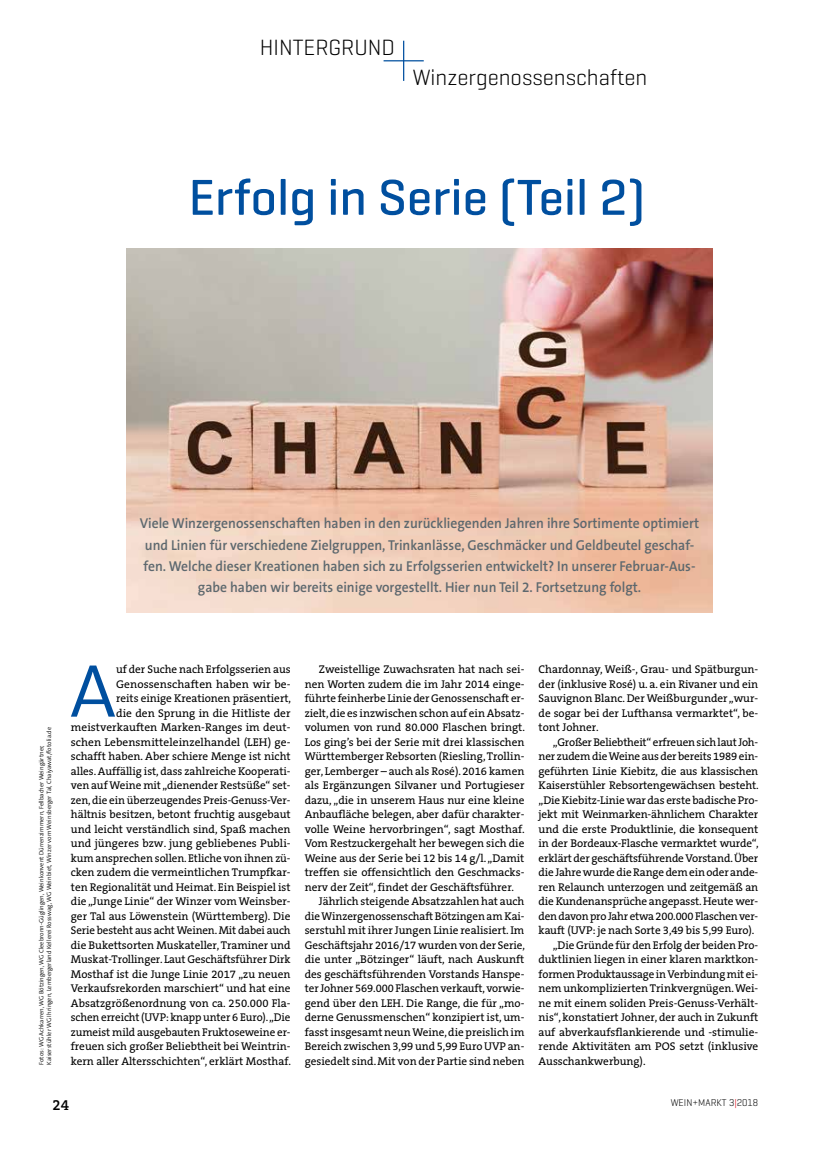
<style>
.page{position:relative;width:815px;height:1152px;background:#fff}
.page>*{position:absolute;margin:0;border:0;box-sizing:border-box;transform-origin:0 0}
.t1{font:300 75.75px "The Sans B W4";color:#004f9f}
.t2{font:500 51.25px "Geogrotesque";color:#004f9f}
.t3{font:300 22.5px "Geogrotesque";color:#000}
.t4{font:600 15px "The Serif B W6";color:#000}
.t5{font:600 14.38px/21.2px "The Sans B W6";color:#5d686e;text-align:center;scale:.95 1}
.t6{font:11.25px/14.5px "The Serif B W5 Plain";color:#000;text-align:right}
.t7{font:300 10px "Geogrotesque";color:#000}
.t8{font:300 6.25px/7.5px "The Sans B W4";color:#000}
.s1{color:#e30613}
</style>
<div class="page">
<hr style="left:403px;top:41px;width:1px;height:40px;background:#004f9f">
<hr style="left:384px;top:60px;width:40px;height:1px;background:#004f9f">
<img style="left:126px;top:249px;width:587px;height:363px">
<p class="t3" style="left:260px;top:33px;width:137px">HINTERGRUND</p>
<p class="t3" style="left:413px;top:63px;width:236px">Winzergenossenschaften</p>
<p class="t2" style="left:189px;top:165px;width:458px">Erfolg in Serie (Teil 2)</p>
<p class="t5" style="left:140px;top:513px;width:590px">Viele Winzergenossenschaften haben in den zurückliegenden Jahren ihre Sortimente optimiert und Linien für verschiedene Zielgruppen, Trinkanlässe, Geschmäcker und Geldbeutel geschaf&shy;fen. Welche dieser Kreationen haben sich zu Erfolgsserien entwickelt? In unserer Februar-Aus&shy;gabe haben wir bereits einige vorgestellt. Hier nun Teil 2. Fortsetzung folgt.</p>
<p class="t8" style="left:38px;top:1064px;width:339px;rotate:-90deg">Fotos: WG Achkarren, WG Bötzingen, WG Cleebronn-Güglingen, Weinkonvent Dürrenzimmern, Fellbacher Weingärtner,<br>Kaiserstühler WG Ihringen, Lembergerland Kellerei Rosswag, WG Weinbiet, Winzer vom Weinsberger Tal, Chaiyawat/fotolia.de</p>
<p class="t6" style="left:71px;top:662px;width:222px">uf der Suche nach Erfolgsserien aus Genossenschaften haben wir be-<br>reits einige Kreationen präsentiert,<br>die den Sprung in die Hitliste der meistverkauften Marken-Ranges im deut&shy;schen Lebensmitteleinzelhandel (LEH) ge&shy;schafft haben. Aber schiere Menge ist nicht alles. Auffällig ist, dass zahlreiche Kooperati&shy;ven auf Weine mit „dienender Restsüße“ set&shy;zen, die ein überzeugendes Preis-Genuss-Ver&shy;hältnis besitzen, betont fruchtig ausgebaut und leicht verständlich sind, Spaß machen und jüngeres bzw. jung gebliebenes Publi&shy;kum ansprechen sollen. Etliche von ihnen zü&shy;cken zudem die vermeintlichen Trumpfkar&shy;ten Regionalität und Heimat. Ein Beispiel ist die „Junge Linie“ der Winzer vom Weinsber&shy;ger Tal aus Löwenstein (Württemberg). Die Serie besteht aus acht Weinen. Mit dabei auch die Bukettsorten Muskateller, Traminer und Muskat-Trollinger. Laut Geschäftsführer Dirk Mosthaf ist die Junge Linie 2017 „zu neuen Verkaufsrekorden marschiert“ und hat eine Absatzgrößenordnung von ca. 250.000 Fla&shy;schen erreicht (UVP: knapp unter 6 Euro). „Die zumeist mild ausgebauten Fruktoseweine er&shy;freuen sich großer Beliebtheit bei Weintrin-</p>
<p class="t1" style="left:70px;top:642px;width:48px">A</p>
<p class="t6" style="left:71px;top:1053px;width:222px">kern aller Altersschichten“, erklärt Mosthaf.</p>
<p class="t6" style="left:319px;top:662px;width:207px">Zweistellige Zuwachsraten hat nach sei-</p>
<p class="t6" style="left:305px;top:676px;width:221px">nen Worten zudem die im Jahr 2014 einge-</p>
<p class="t6" style="left:305px;top:691px;width:221px">führte feinherbe Linie der Genossenschaft er-</p>
<p class="t6" style="left:305px;top:705px;width:221px">zielt, die es inzwischen schon auf ein Absatz-</p>
<p class="t6" style="left:305px;top:720px;width:222px">volumen von rund 80.000 Flaschen bringt.</p>
<p class="t6" style="left:305px;top:734px;width:221px">Los ging’s bei der Serie mit drei klassischen</p>
<p class="t6" style="left:305px;top:749px;width:221px">Württemberger Rebsorten (Riesling, Trollin-</p>
<p class="t6" style="left:305px;top:763px;width:221px">ger, Lemberger – auch als Rosé). 2016 kamen</p>
<p class="t6" style="left:305px;top:778px;width:221px">als Ergänzungen Silvaner und Portugieser</p>
<p class="t6" style="left:305px;top:792px;width:221px">dazu, „die in unserem Haus nur eine kleine</p>
<p class="t6" style="left:305px;top:807px;width:221px">Anbaufläche belegen, aber dafür charakter-</p>
<p class="t6" style="left:305px;top:821px;width:222px">volle Weine hervorbringen“, sagt Mosthaf.</p>
<p class="t6" style="left:305px;top:836px;width:221px">Vom Restzuckergehalt her bewegen sich die</p>
<p class="t6" style="left:305px;top:850px;width:221px">Weine aus der Serie bei 12 bis 14 g/l. „Damit</p>
<p class="t6" style="left:305px;top:865px;width:221px">treffen sie offensichtlich den Geschmacks-</p>
<p class="t6" style="left:305px;top:879px;width:211px">nerv der Zeit“, findet der Geschäftsführer.</p>
<p class="t6" style="left:319px;top:894px;width:207px">Jährlich steigende Absatzzahlen hat auch</p>
<p class="t6" style="left:305px;top:908px;width:221px">die Winzergenossenschaft Bötzingen am Kai-</p>
<p class="t6" style="left:305px;top:923px;width:221px">serstuhl mit ihrer Jungen Linie realisiert. Im</p>
<p class="t6" style="left:305px;top:937px;width:222px">Geschäftsjahr 2016/17 wurden von der Serie,</p>
<p class="t6" style="left:305px;top:952px;width:221px">die unter „Bötzinger“ läuft, nach Auskunft</p>
<p class="t6" style="left:305px;top:966px;width:221px">des geschäftsführenden Vorstands Hanspe-</p>
<p class="t6" style="left:305px;top:981px;width:221px">ter Johner 569.000 Flaschen verkauft, vorwie-</p>
<p class="t6" style="left:305px;top:995px;width:221px">gend über den LEH. Die Range, die für „mo-</p>
<p class="t6" style="left:305px;top:1010px;width:221px">derne Genussmenschen“ konzipiert ist, um-</p>
<p class="t6" style="left:305px;top:1024px;width:221px">fasst insgesamt neun Weine, die preislich im</p>
<p class="t6" style="left:305px;top:1039px;width:221px">Bereich zwischen 3,99 und 5,99 Euro UVP an-</p>
<p class="t6" style="left:305px;top:1053px;width:221px">gesiedelt sind. Mit von der Partie sind neben</p>
<p class="t6" style="left:539px;top:662px;width:221px">Chardonnay, Weiß-, Grau- und Spätburgun-</p>
<p class="t6" style="left:539px;top:676px;width:221px">der (inklusive Rosé) u. a. ein Rivaner und ein</p>
<p class="t6" style="left:539px;top:691px;width:221px">Sauvignon Blanc. Der Weißburgunder „wur-</p>
<p class="t6" style="left:539px;top:705px;width:221px">de sogar bei der Lufthansa vermarktet“, be-</p>
<p class="t6" style="left:539px;top:720px;width:62px">tont Johner.</p>
<p class="t6" style="left:553px;top:734px;width:207px">„Großer Beliebtheit“ erfreuen sich laut Joh-</p>
<p class="t6" style="left:539px;top:749px;width:221px">ner zudem die Weine aus der bereits 1989 ein-</p>
<p class="t6" style="left:539px;top:763px;width:221px">geführten Linie Kiebitz, die aus klassischen</p>
<p class="t6" style="left:539px;top:778px;width:222px">Kaiserstühler Rebsortengewächsen besteht.</p>
<p class="t6" style="left:539px;top:792px;width:221px">„Die Kiebitz-Linie war das erste badische Pro-</p>
<p class="t6" style="left:539px;top:807px;width:221px">jekt mit Weinmarken-ähnlichem Charakter</p>
<p class="t6" style="left:539px;top:821px;width:221px">und die erste Produktlinie, die konsequent</p>
<p class="t6" style="left:539px;top:836px;width:222px">in der Bordeaux-Flasche vermarktet wurde“,</p>
<p class="t6" style="left:539px;top:850px;width:221px">erklärt der geschäftsführende Vorstand. Über</p>
<p class="t6" style="left:539px;top:865px;width:221px">die Jahre wurde die Range dem ein oder ande-</p>
<p class="t6" style="left:539px;top:879px;width:221px">ren Relaunch unterzogen und zeitgemäß an</p>
<p class="t6" style="left:539px;top:894px;width:221px">die Kundenansprüche angepasst. Heute wer-</p>
<p class="t6" style="left:539px;top:908px;width:221px">den davon pro Jahr etwa 200.000 Flaschen ver-</p>
<p class="t6" style="left:539px;top:923px;width:217px">kauft (UVP: je nach Sorte 3,49 bis 5,99 Euro).</p>
<p class="t6" style="left:553px;top:937px;width:207px">„Die Gründe für den Erfolg der beiden Pro-</p>
<p class="t6" style="left:539px;top:952px;width:221px">duktlinien liegen in einer klaren marktkon-</p>
<p class="t6" style="left:539px;top:966px;width:221px">formen Produktaussage in Verbindung mit ei-</p>
<p class="t6" style="left:539px;top:981px;width:221px">nem unkomplizierten Trinkvergnügen. Wei-</p>
<p class="t6" style="left:539px;top:995px;width:221px">ne mit einem soliden Preis-Genuss-Verhält-</p>
<p class="t6" style="left:539px;top:1010px;width:221px">nis“, konstatiert Johner, der auch in Zukunft</p>
<p class="t6" style="left:539px;top:1024px;width:221px">auf abverkaufsflankierende und -stimulie-</p>
<p class="t6" style="left:539px;top:1039px;width:221px">rende Aktivitäten am POS setzt (inklusive</p>
<p class="t6" style="left:539px;top:1053px;width:108px">Ausschankwerbung).</p>
<p class="t4" style="left:53px;top:1095px;width:18px">24</p>
<p class="t7" style="left:671px;top:1096px;width:89px">WEIN+MARKT 3<span class="s1">|</span>2018</p>
</div>
